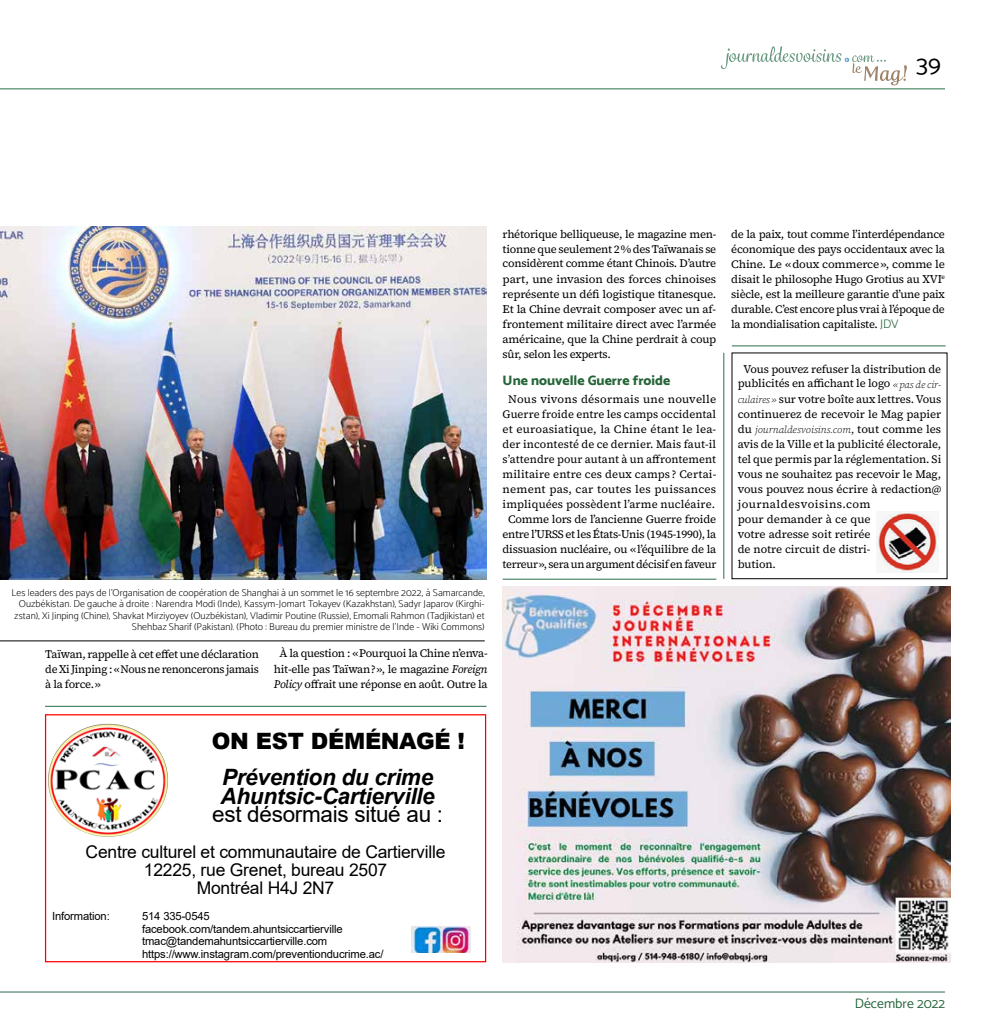
<style>
.page{position:relative;width:990px;height:1035px;background:#fff}
.page>*{position:absolute;margin:0;border:0;box-sizing:border-box;transform-origin:0 0}
.t1{font:700 25px "Arial";color:#000}
.t2{font:italic 700 22.5px/18.1px "Arial";letter-spacing:-.015em;color:#000}
.t3{font:22.5px "Arial";letter-spacing:-.015em;color:#000}
.t4{font:900 22.5px "Arial";letter-spacing:-.015em;color:#000}
.t5{font:17.5px/18.1px "Arial";letter-spacing:-.015em;color:#000;text-align:center}
.t6{font:800 13.75px "Catamaran";color:#266539}
.t7{font:13.75px "Catamaran";color:#266539}
.t8{font:11.25px/15px "Source Serif 4";letter-spacing:-.01em;color:#000;text-align:justify}
.t9{font:11.25px/12.5px "Arial";letter-spacing:-.015em;color:#000}
.t10{font:200 10px/11.2px "Catamaran";letter-spacing:.005em;color:#000;text-align:right}
.t11{font:italic 300 10px "Source Serif 4";letter-spacing:-.005em;color:#000}
.s1{font-style:italic}
.s2{font-family:"Catamaran";font-weight:300;font-size:12.5px;color:#266539}
.s3{font-weight:300;font-style:italic;font-size:10px}
.s4{font-weight:400;font-style:normal;font-size:11.25px}
.s5{font-weight:400;font-style:normal}
</style>
<div class="page">
<hr style="left:0;top:89px;width:945px;height:1px;background:#2a6d4a">
<svg style="left:721px;top:46px;width:186px;height:39px"></svg>
<hr style="left:0;top:992px;width:945px;height:1px;background:#2a6d4a">
<hr style="left:45px;top:706px;width:442px;height:1px;background:#2a6d4a">
<hr style="left:503px;top:579px;width:213px;height:1px;background:#2a6d4a">
<hr style="left:732px;top:346px;width:214px;height:1px;background:#2a6d4a">
<img style="left:503px;top:587px;width:448px;height:375px">
<img style="left:0;top:227px;width:487px;height:352px">
<hr style="left:0;top:641px;width:485px;height:1px;background:#000">
<div style="left:45px;top:714px;width:441px;height:248px;border:1px solid #f00"></div>
<img style="left:411px;top:927px;width:59px;height:26px">
<img style="left:46px;top:719px;width:122px;height:123px">
<img style="left:876px;top:511px;width:62px;height:62px">
<hr style="left:724px;top:353px;width:1px;height:226px;background:#2a6d4a">
<h1 class="t1" style="left:914px;top:49px;width:29px">39</h1>
<p class="t10" style="left:12px;top:587px;width:475px">Les leaders des pays de l’Organisation de coopération de Shanghai à un sommet le 16 septembre 2022, à Samarcande, Ouzbékistan. De gauche à droite : Narendra Modi (Inde), Kassym-Jomart Tokayev (Kazakhstan), Sadyr Japarov (Kirghi&shy;zstan), Xi Jinping (Chine), Shavkat Mirziyoyev (Ouzbékistan), Vladimir Poutine (Russie), Emomali Rahmon (Tadjikistan) et Shehbaz Sharif (Pakistan). (Photo : Bureau du premier ministre de l’Inde - Wiki Commons)</p>
<p class="t8" style="left:45px;top:646px;width:215px">Taïwan, rappelle à cet effet une déclaration de Xi Jinping : « Nous ne renoncerons jamais à la force. »</p>
<p class="t8" style="left:274px;top:646px;width:215px;text-align:center">À la question : « Pourquoi la Chine n’enva&shy;hit-elle pas Taïwan ? », le magazine <span class="s1">Foreign<br>Policy</span> offrait une réponse en août. Outre la</p>
<p class="t8" style="left:503px;top:226px;width:215px">rhétorique belliqueuse, le magazine men&shy;tionne que seulement 2 % des Taïwanais se considèrent comme étant Chinois. D’autre part, une invasion des forces chinoises représente un défi logistique titanesque.<br>Et la Chine devrait composer avec un af&shy;frontement militaire direct avec l’armée américaine, que la Chine perdrait à coup sûr, selon les experts.</p>
<p class="t6" style="left:503px;top:370px;width:169px">Une nouvelle Guerre froide</p>
<p class="t8" style="left:503px;top:391px;width:215px;text-align:center">Nous vivons désormais une nouvelle Guerre froide entre les camps occidental et euroasiatique, la Chine étant le lea&shy;der incontesté de ce dernier. Mais faut-il s’attendre pour autant à un affrontement militaire entre ces deux camps ? Certai&shy;nement pas, car toutes les puissances impliquées possèdent l’arme nucléaire.<br>Comme lors de l’ancienne Guerre froide entre l’URSS et les États-Unis (1945-1990), la dissuasion nucléaire, ou « l’équilibre de la terreur », sera un argument décisif en faveur</p>
<p class="t8" style="left:731px;top:226px;width:215px">de la paix, tout comme l’interdépendance économique des pays occidentaux avec la Chine. Le « doux commerce », comme le disait le philosophe Hugo Grotius au XVI<sup>e </sup>siècle, est la meilleure garantie d’une paix durable. C’est encore plus vrai à l’époque de la mondialisation capitaliste. <span class="s2">JDV</span></p>
<p class="t8" style="left:738px;top:361px;width:205px;text-align:center">Vous pouvez refuser la distribution de publicités en affichant le logo <span class="s3">« pas de cir&shy;culaires »</span> sur votre boîte aux lettres. Vous continuerez de recevoir le Mag papier</p>
<p class="t11" style="left:738px;top:422px;width:205px"><span class="s4">du</span> journaldesvoisins.com<span class="s5">,</span> <span class="s4">tout comme les</span></p>
<p class="t8" style="left:738px;top:436px;width:205px;text-align:left">avis de la Ville et la publicité électorale, tel que permis par la réglementation. Si vous ne souhaitez pas recevoir le Mag, vous pouvez nous écrire à redaction@ journaldesvoisins.com<br>pour demander à ce que<br>votre adresse soit retirée<br>de notre circuit de distri-<br>bution.</p>
<h2 class="t4" style="left:212px;top:725px;width:255px">ON EST DÉMÉNAGÉ !</h2>
<h2 class="t2" style="left:221px;top:769px;width:216px">Prévention du crime<br>Ahuntsic-Cartierville</h2>
<h2 class="t3" style="left:212px;top:798px;width:232px">est désormais situé au :</h2>
<h3 class="t5" style="left:86px;top:843px;width:361px">Centre culturel et communautaire de Cartierville<br>12225, rue Grenet, bureau 2507<br>Montréal H4J 2N7</h3>
<p class="t9" style="left:52px;top:910px;width:59px">Information:</p>
<p class="t9" style="left:142px;top:910px;width:243px">514 335-0545 facebook.com/tandem.ahuntsiccartierville tmac@tandemahuntsiccartierville.com https://www.instagram.com/preventionducrime.ac/</p>
<p class="t7" style="left:855px;top:992px;width:92px">Décembre 2022</p>
</div>
